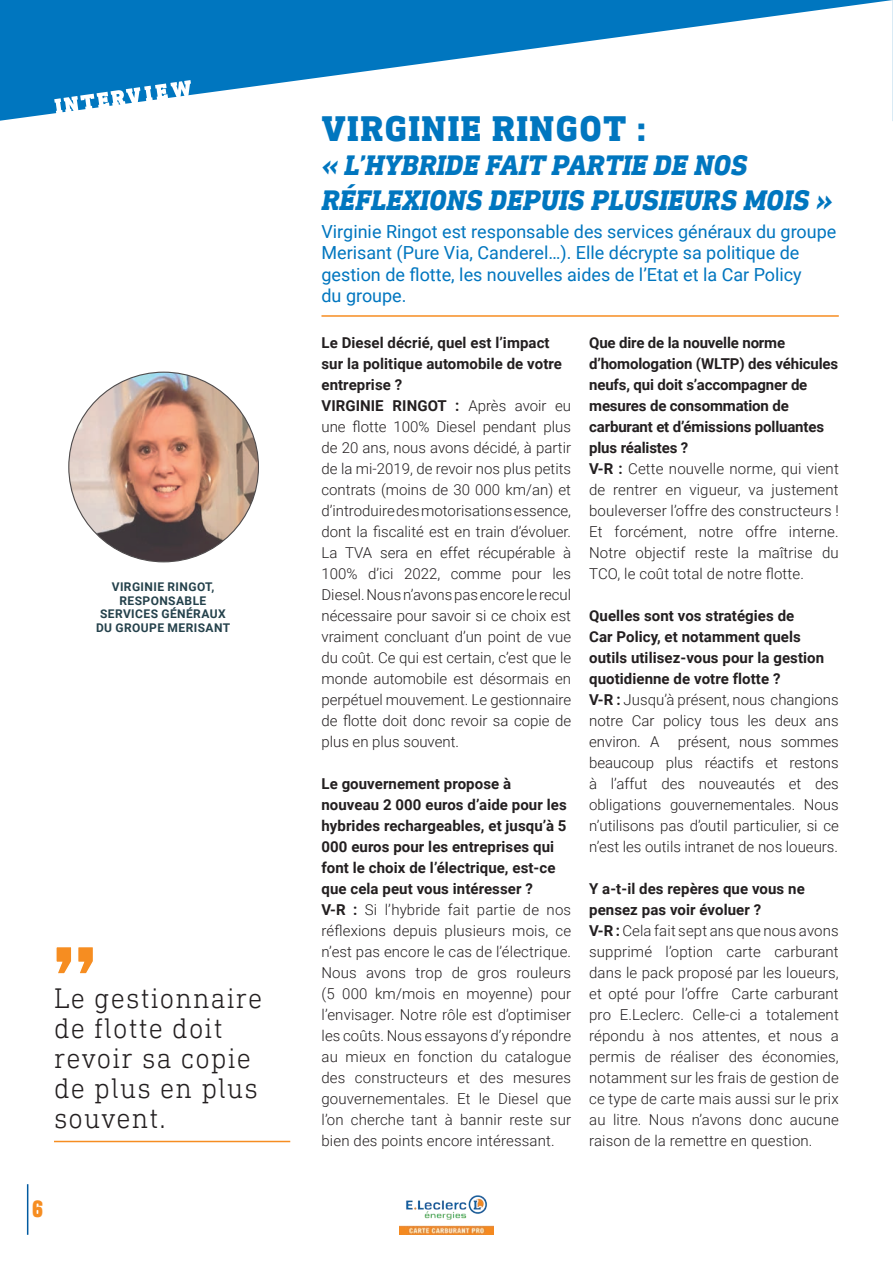
<style>
.page{position:relative;width:893px;height:1263px;background:#fff}
.page>*{position:absolute;margin:0;border:0;box-sizing:border-box;transform-origin:0 0}
.t1{font:800 36px "DIN Next Slab Pro";letter-spacing:.04em;color:#0076bf}
.t2{font:300 28.5px/30px "DIN Next Slab Pro";color:#231f20}
.t3{font:italic 800 28.5px/34.5px "DIN Next Slab Pro";letter-spacing:.01em;color:#0076bf}
.t4{font:21px "Anton";color:#f68d21}
.t5{font:18px/21.6px "Roboto";color:#0076bf}
.t6{font:300 15px/21px "Roboto";letter-spacing:.01em;color:#231f20}
.t7{font:700 12px/13.5px "Roboto";letter-spacing:.035em;color:#24414b}
.t8{font:9.15px "Montserrat";color:#fff}
.s1{font-weight:700}
</style>
<div class="page">
<img style="left:69px;top:372px;width:189px;height:190px;border-radius:95px">
<svg style="left:56px;top:947px;width:37px;height:27px"></svg>
<hr style="left:54px;top:1141px;width:236px;height:1px;background:#f68d21">
<hr style="left:321px;top:315px;width:518px;height:2px;background:#f68d21">
<hr style="left:27px;top:1184px;width:1px;height:51px;background:#015aa0">
<img style="left:399px;top:1195px;width:95px;height:40px">
<svg style="left:0;top:0;width:892px;height:121px"></svg>
<hr style="left:892px;top:0;width:1px;height:121px;background:#0076bf">
<svg style="left:54px;top:80px;width:137px;height:34px"></svg>
<p class="t7" style="left:119px;top:580px;width:96px;text-indent:-8px">VIRGINIE RINGOT,<br>RESPO</p>
<p class="t7" style="left:159px;top:593px;width:48px">NSABLE</p>
<p class="t7" style="left:100px;top:607px;width:127px">SERVICES GÉNÉRAUX</p>
<p class="t7" style="left:96px;top:620px;width:135px">DU GROUPE MERISANT</p>
<h2 class="t2" style="left:54px;top:983px;width:210px">Le gestionnaire de flotte doit revoir sa copie de plus en plus souvent.</h2>
<h3 class="t4" style="left:32px;top:1193px;width:12px">6</h3>
<h1 class="t1" style="left:322px;top:107px;width:326px">VIRGINIE RINGOT :</h1>
<h2 class="t3" style="left:322px;top:148px;width:512px">« L’HYBRIDE FAIT PARTIE DE NOS<br>RÉFLEXIONS DEPUIS PLUSIEURS MOIS »</h2>
<p class="t5" style="left:321px;top:220px;width:516px">Virginie Ringot est responsable des services généraux du groupe Merisant (Pure Via, Canderel…). Elle décrypte sa politique de gestion de flotte, les nouvelles aides de l’Etat et la Car Policy<br>du groupe.</p>
<p class="t6" style="left:321px;top:332px;width:251px"><span class="s1">Le Diesel décrié, quel est l’impact sur la politique automobile de votre entreprise ?<br>VIRGINIE RINGOT :</span> Après avoir eu une flotte 100% Diesel pendant plus de 20 ans, nous avons décidé, à partir de la mi-2019, de revoir nos plus petits contrats (moins de 30 000 km/an) et d’introduire des motorisations essence, dont la fiscalité est en train d’évoluer.<br>La TVA sera en effet récupérable à 100% d’ici 2022, comme pour les Diesel. Nous n’avons pas encore le recul nécessaire pour savoir si ce choix est vraiment concluant d’un point de vue du coût. Ce qui est certain, c’est que le monde automobile est désormais en perpétuel mouvement. Le gestionnaire de flotte doit donc revoir sa copie de plus en plus souvent.</p>
<p class="t6" style="left:321px;top:773px;width:251px"><span class="s1">Le gouvernement propose à nouveau 2 000 euros d’aide pour les hybrides rechargeables, et jusqu’à 5<br>000 euros pour les entreprises qui font le choix de l’électrique, est-ce que cela peut vous intéresser ?<br>V-R :</span> Si l’hybride fait partie de nos réflexions depuis plusieurs mois, ce n’est pas encore le cas de l’électrique.<br>Nous avons trop de gros rouleurs (5 000 km/mois en moyenne) pour l’envisager. Notre rôle est d’optimiser les coûts. Nous essayons d’y répondre au mieux en fonction du catalogue des constructeurs et des mesures gouvernementales. Et le Diesel que l’on cherche tant à bannir reste sur bien des points encore intéressant.</p>
<p class="t6" style="left:589px;top:332px;width:251px"><span class="s1">Que dire de la nouvelle norme d’homologation (WLTP) des véhicules neufs, qui doit s’accompagner de mesures de consommation de carburant et d’émissions polluantes plus réalistes ?<br>V-R :</span> Cette nouvelle norme, qui vient de rentrer en vigueur, va justement bouleverser l’offre des constructeurs !<br>Et forcément, notre offre interne.<br>Notre objectif reste la maîtrise du TCO, le coût total de notre flotte.</p>
<p class="t6" style="left:589px;top:605px;width:251px"><span class="s1">Quelles sont vos stratégies de<br>Car Policy, et notamment quels outils utilisez-vous pour la gestion quotidienne de votre flotte ?<br>V-R :</span> Jusqu’à présent, nous changions notre Car policy tous les deux ans environ. A présent, nous sommes beaucoup plus réactifs et restons à l’affut des nouveautés et des obligations gouvernementales. Nous n’utilisons pas d’outil particulier, si ce n’est les outils intranet de nos loueurs.</p>
<p class="t6" style="left:589px;top:878px;width:251px"><span class="s1">Y a-t-il des repères que vous ne pensez pas voir évoluer ?<br>V-R :</span> Cela fait sept ans que nous avons supprimé l’option carte carburant dans le pack proposé par les loueurs, et opté pour l’offre Carte carburant pro E.Leclerc. Celle-ci a totalement répondu à nos attentes, et nous a permis de réaliser des économies, notamment sur les frais de gestion de ce type de carte mais aussi sur le prix au litre. Nous n’avons donc aucune raison de la remettre en question.</p>
<p class="t8" style="left:799px;top:1094px;width:3px">,</p>
</div>
